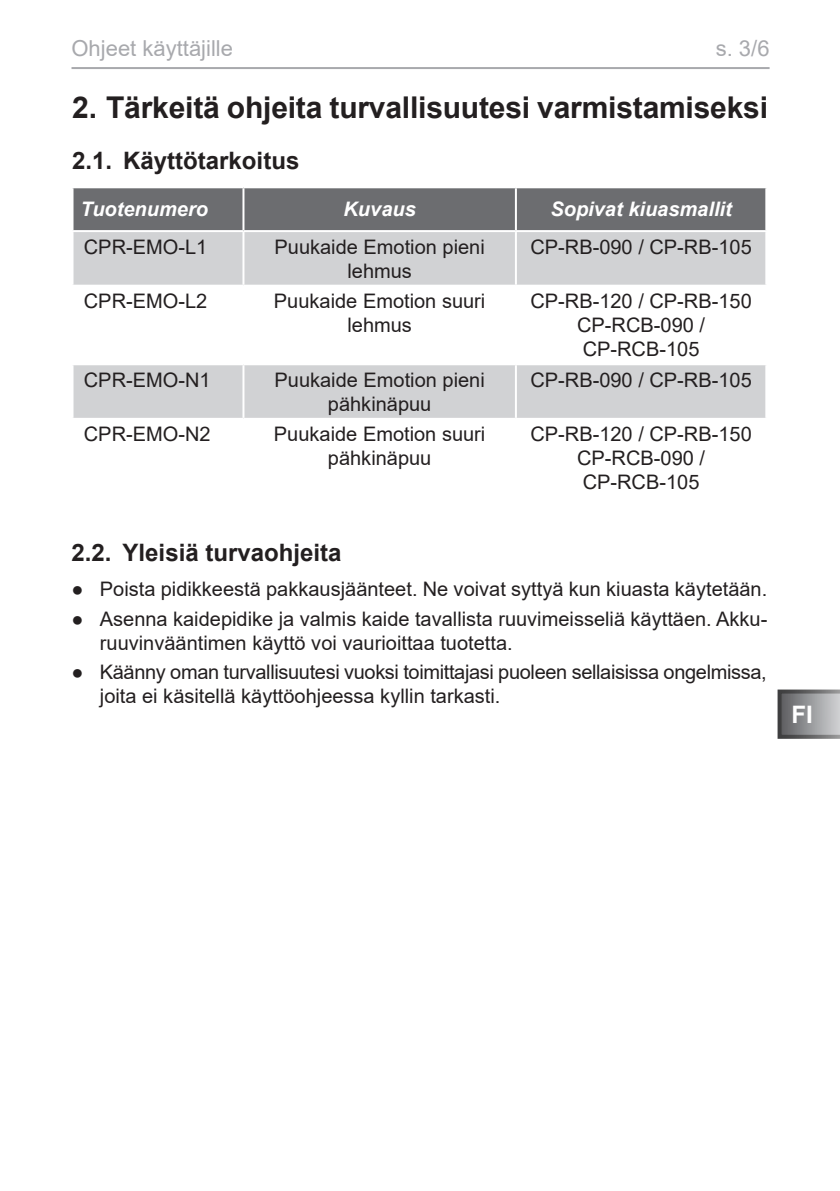
<style>
.page{position:relative;width:840px;height:1191px;background:#fff}
.page>*{position:absolute;margin:0;border:0;box-sizing:border-box;transform-origin:0 0}
.t1{font:700 30px "Arial";letter-spacing:-.005em;color:#231f20}
.t2{font:700 24px "Arial";color:#231f20}
.t3{font:700 24px "Arial";color:#fff}
.t4{font:22px "Arial";color:#a8a9ad}
.Sicherheitskapitel{font:20px/24px "Arial";color:#231f20;text-align:center}
.Sicherheitskapitel-2{font:20px/24px "Arial";letter-spacing:-.02em;color:#231f20}
.Überschrift_3{font:italic 700 20px "Arial";color:#fff}
</style>
<div class="page">
<svg style="left:777px;top:689px;width:62px;height:50px;background:#8c8d8f"></svg>
<hr style="left:71px;top:67px;width:698px;height:2px;background:#a8a9ad">
<svg style="left:73px;top:188px;width:691px;height:97px;background:#a5a6a8"></svg>
<div style="left:73px;top:365px;width:691px;height:53px;background:#d1d2d4"></div>
<hr style="left:514px;top:188px;width:2px;height:42px;background:#fff">
<hr style="left:242px;top:188px;width:2px;height:42px;background:#fff">
<hr style="left:71px;top:230px;width:172px;height:2px;background:#fff">
<hr style="left:243px;top:230px;width:272px;height:2px;background:#fff">
<hr style="left:515px;top:230px;width:251px;height:2px;background:#fff">
<hr style="left:514px;top:232px;width:2px;height:53px;background:#fff">
<hr style="left:242px;top:232px;width:2px;height:53px;background:#fff">
<hr style="left:514px;top:365px;width:2px;height:53px;background:#fff">
<hr style="left:242px;top:365px;width:2px;height:53px;background:#fff">
<p class="t4" style="left:71px;top:33px;width:163px">Ohjeet käyttäjille</p>
<p class="t4" style="left:715px;top:33px;width:55px">s. 3/6</p>
<p class="t1" style="left:72px;top:87px;width:697px">2. Tärkeitä ohjeita turvallisuutesi varmistamiseksi</p>
<p class="t2" style="left:72px;top:144px;width:229px">2.1. Käyttötarkoitus</p>
<p class="Überschrift_3" style="left:80px;top:196px;width:129px">Tuotenumero</p>
<p class="Überschrift_3" style="left:343px;top:196px;width:74px">Kuvaus</p>
<p class="Überschrift_3" style="left:550px;top:196px;width:183px">Sopivat kiuasmallit</p>
<p class="Sicherheitskapitel" style="left:84px;top:234px;width:125px">CPR-EMO-L1</p>
<p class="Sicherheitskapitel" style="left:274px;top:234px;width:212px">Puukaide Emotion pieni lehmus</p>
<p class="Sicherheitskapitel" style="left:530px;top:234px;width:223px">CP-RB-090 / CP-RB-105</p>
<p class="Sicherheitskapitel" style="left:84px;top:289px;width:125px">CPR-EMO-L2</p>
<p class="Sicherheitskapitel" style="left:274px;top:289px;width:213px">Puukaide Emotion suuri lehmus</p>
<p class="Sicherheitskapitel" style="left:530px;top:289px;width:223px">CP-RB-120 / CP-RB-150</p>
<p class="Sicherheitskapitel" style="left:577px;top:313px;width:129px;text-align:left">CP-RCB-090 /<br>CP-RCB-105</p>
<p class="Sicherheitskapitel" style="left:84px;top:368px;width:128px">CPR-EMO-N1</p>
<p class="Sicherheitskapitel" style="left:274px;top:368px;width:212px">Puukaide Emotion pieni pähkinäpuu</p>
<p class="Sicherheitskapitel" style="left:530px;top:368px;width:223px">CP-RB-090 / CP-RB-105</p>
<p class="Sicherheitskapitel" style="left:84px;top:422px;width:128px">CPR-EMO-N2</p>
<p class="Sicherheitskapitel" style="left:274px;top:422px;width:213px">Puukaide Emotion suuri pähkinäpuu</p>
<p class="Sicherheitskapitel" style="left:530px;top:422px;width:223px">CP-RB-120 / CP-RB-150</p>
<p class="Sicherheitskapitel" style="left:577px;top:446px;width:129px;text-align:left">CP-RCB-090 /<br>CP-RCB-105</p>
<p class="t2" style="left:71px;top:535px;width:271px">2.2. Yleisiä turvaohjeita</p>
<p class="Sicherheitskapitel" style="left:71px;top:576px;width:697px">● Poista pidikkeestä pakkausjäänteet. Ne voivat syttyä kun kiuasta käytetään.</p>
<p class="Sicherheitskapitel" style="left:100px;top:606px;width:668px;text-align:left;text-indent:-28px">● Asenna kaidepidike ja valmis kaide tavallista ruuvimeisseliä käyttäen. Akku&shy;ruuvinvääntimen käyttö voi vaurioittaa tuotetta.</p>
<p class="Sicherheitskapitel-2" style="left:100px;top:660px;width:668px;text-indent:-28px">● Käänny oman turvallisuutesi vuoksi toimittajasi puoleen sellaisissa ongelmissa, joita ei käsitellä käyttöohjeessa kyllin tarkasti.</p>
<p class="t3" style="left:791px;top:697px;width:23px">FI</p>
</div>
